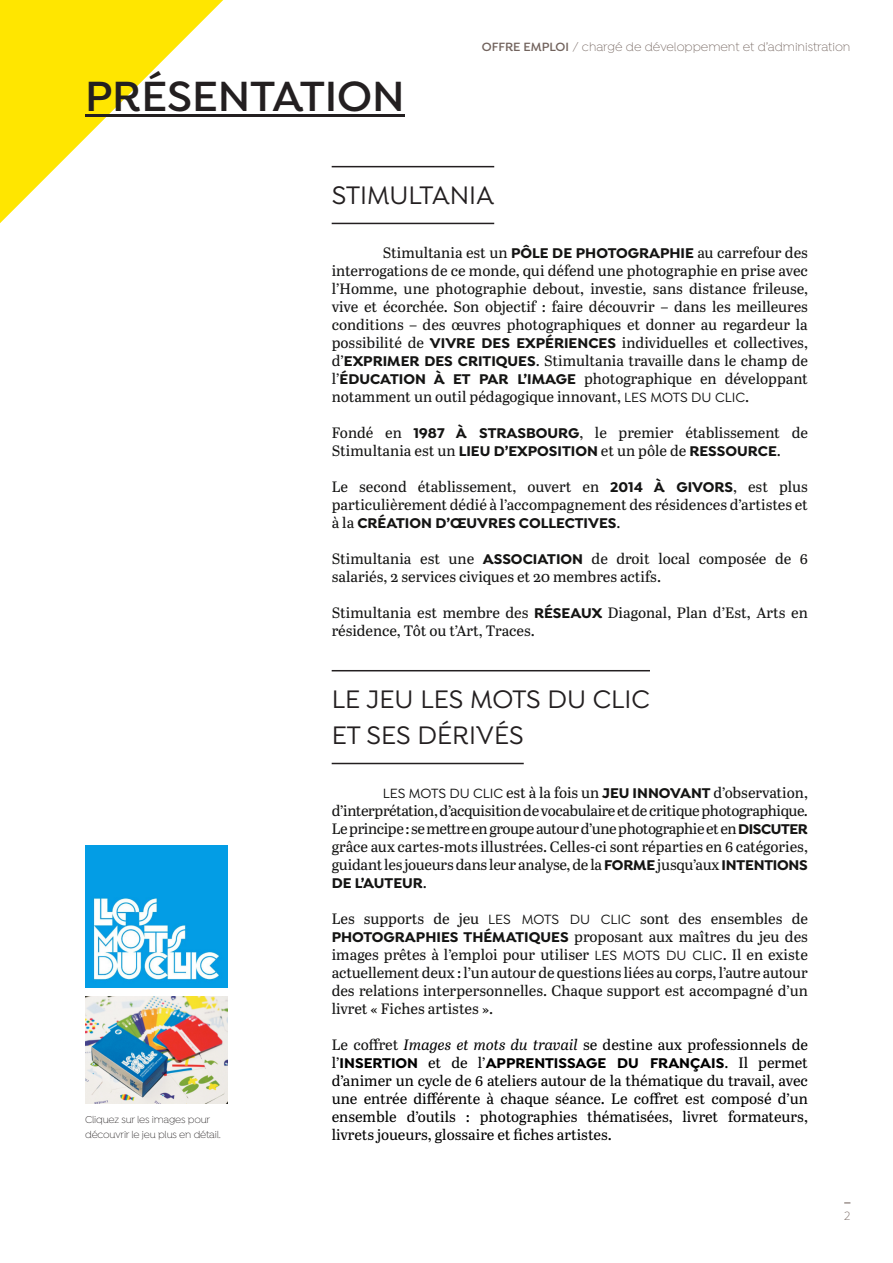
<style>
.page{position:relative;width:893px;height:1263px;background:#fff}
.page>*{position:absolute;margin:0;border:0;box-sizing:border-box;transform-origin:0 0}
.t1{font:600 45px "Isidora";color:#231f20}
.t2{font:500 27px/36px "Isidora";color:#231f20}
.t3{font:15px/18px "Abril Text";color:#141413}
.t4{font:15px/18px "Abril Text";color:#000;text-align:justify}
.t5{font:700 15px "Isidora";color:#000}
.t6{font:700 15px "Isidora";color:#141413}
.t7{font:300 12.75px "Isidora";color:#72635d}
.t8{font:300 10.5px/15px "Isidora";letter-spacing:-.02em;color:#231f20}
.s1{font-weight:600}
.s2{font-family:"Isidora";font-weight:700}
.s3{font-family:"Isidora";font-weight:500;font-size:14.25px}
.s4{font-family:"Abril Text";font-weight:400}
.s5{color:#141413}
.s6{font-style:italic}
</style>
<div class="page">
<svg style="left:0;top:0;width:223px;height:223px"></svg>
<hr style="left:85px;top:115px;width:320px;height:2px;background:#231f20">
<hr style="left:332px;top:166px;width:162px;height:1px;background:#231f20">
<hr style="left:332px;top:223px;width:162px;height:1px;background:#231f20">
<hr style="left:332px;top:670px;width:318px;height:1px;background:#231f20">
<hr style="left:332px;top:763px;width:192px;height:1px;background:#231f20">
<img style="left:85px;top:845px;width:142px;height:142px">
<img style="left:85px;top:996px;width:142px;height:107px">
<h1 class="t1" style="left:85px;top:75px;width:321px">PRÉSENTATION</h1>
<p class="t7" style="left:482px;top:41px;width:370px"><span class="s1">OFFRE EMPLOI</span> / chargé de développement et d’administration</p>
<h2 class="t2" style="left:332px;top:179px;width:164px">STIMULTANIA</h2>
<p class="t3" style="left:332px;top:244px;width:478px;text-align:justify;text-indent:51px">Stimultania est un <span class="s2">PÔLE DE PHOTOGRAPHIE</span> au carrefour des interrogations de ce monde, qui défend une photographie en prise avec l’Homme, une photographie debout, investie, sans distance frileuse, vive et écorchée. Son objectif : faire découvrir – dans les meilleures conditions – des œuvres photographiques et donner au regardeur la possibilité de <span class="s2">VIVRE DES EXPÉRIENCES</span> individuelles et collectives, d’<span class="s2">EXPRIMER DES CRITIQUES</span>. Stimultania travaille dans le champ de l’<span class="s2">ÉDUCATION À ET PAR L’IMAGE</span> photographique en développant notamment un outil pédagogique innovant, <span class="s3">LES MOTS DU CLIC</span>.</p>
<p class="t3" style="left:332px;top:424px;width:478px">Fondé en <span class="s2">1987 À STRASBOURG</span>, le premier établissement de<br>Stimultania est un <span class="s2">LIEU D’EXPOSITION</span> et un pôle de <span class="s2">RESSOURCE</span>.</p>
<p class="t3" style="left:332px;top:478px;width:478px">Le second établissement, ouvert en <span class="s2">2014 À GIVORS</span>, est plus particulièrement dédié à l’accompagnement des résidences d’artistes et</p>
<p class="t6" style="left:332px;top:516px;width:290px"><span class="s4">à la</span> CRÉATION D’ŒUVRES COLLECTIVES<span class="s4">.</span></p>
<p class="t3" style="left:332px;top:550px;width:478px">Stimultania est une <span class="s2">ASSOCIATION</span> de droit local composée de 6 salariés, 2 services civiques et 20 membres actifs.</p>
<p class="t3" style="left:332px;top:604px;width:478px">Stimultania est membre des <span class="s2">RÉSEAUX</span> Diagonal, Plan d’Est, Arts en résidence, Tôt ou t’Art, Traces.</p>
<p class="t8" style="left:85px;top:1113px;width:137px">Cliquez sur les images pour découvrir le jeu plus en détail.</p>
<h2 class="t2" style="left:332px;top:683px;width:320px">LE JEU LES MOTS DU CLIC<br>ET SES DÉRIVÉS</h2>
<p class="t3" style="left:332px;top:784px;width:478px;text-align:justify;text-indent:51px"><span class="s3">LES MOTS DU CLIC</span> est à la fois un <span class="s2">JEU INNOVANT</span> d’observation, d’interprétation, d’acquisition de vocabulaire et de critique photographique.<br>Le principe : se mettre en groupe autour d’une photographie et en<span class="s2">DISCUTER </span>grâce aux cartes-mots illustrées. Celles-ci sont réparties en 6 catégories, guidant les joueurs dans leur analyse, de la<span class="s2">FORME</span>jusqu’aux <span class="s2">INTENTIONS</span></p>
<p class="t6" style="left:332px;top:876px;width:97px">DE L’AUTEUR<span class="s4">.</span></p>
<p class="t3" style="left:332px;top:910px;width:478px;text-align:justify">Les supports de jeu <span class="s3">LES MOTS DU CLIC</span> sont des ensembles de <span class="s2">PHOTOGRAPHIES THÉMATIQUES</span> proposant aux maîtres du jeu des images prêtes à l’emploi pour utiliser <span class="s3">LES MOTS DU CLIC</span>. Il en existe actuellement deux : l’un autour de questions liées au corps, l’autre autour des relations interpersonnelles. Chaque support est accompagné d’un livret « Fiches artistes ».</p>
<p class="t4" style="left:332px;top:1036px;width:478px"><span class="s5">Le coffret</span> <span class="s6">Images et mots du travail</span> se destine aux professionnels de</p>
<p class="t5" style="left:332px;top:1056px;width:478px"><span class="s4">l’</span>INSERTION <span class="s4">et de l’</span>APPRENTISSAGE DU FRANÇAIS<span class="s4">. Il permet</span></p>
<p class="t4" style="left:332px;top:1072px;width:478px">d’animer un cycle de 6 ateliers autour de la thématique du travail, avec une entrée différente à chaque séance. Le coffret est composé d’un ensemble d’outils : photographies thématisées, livret formateurs, livrets joueurs, glossaire et fiches artistes.</p>
<p class="t7" style="left:844px;top:1210px;width:8px">2</p>
</div>
